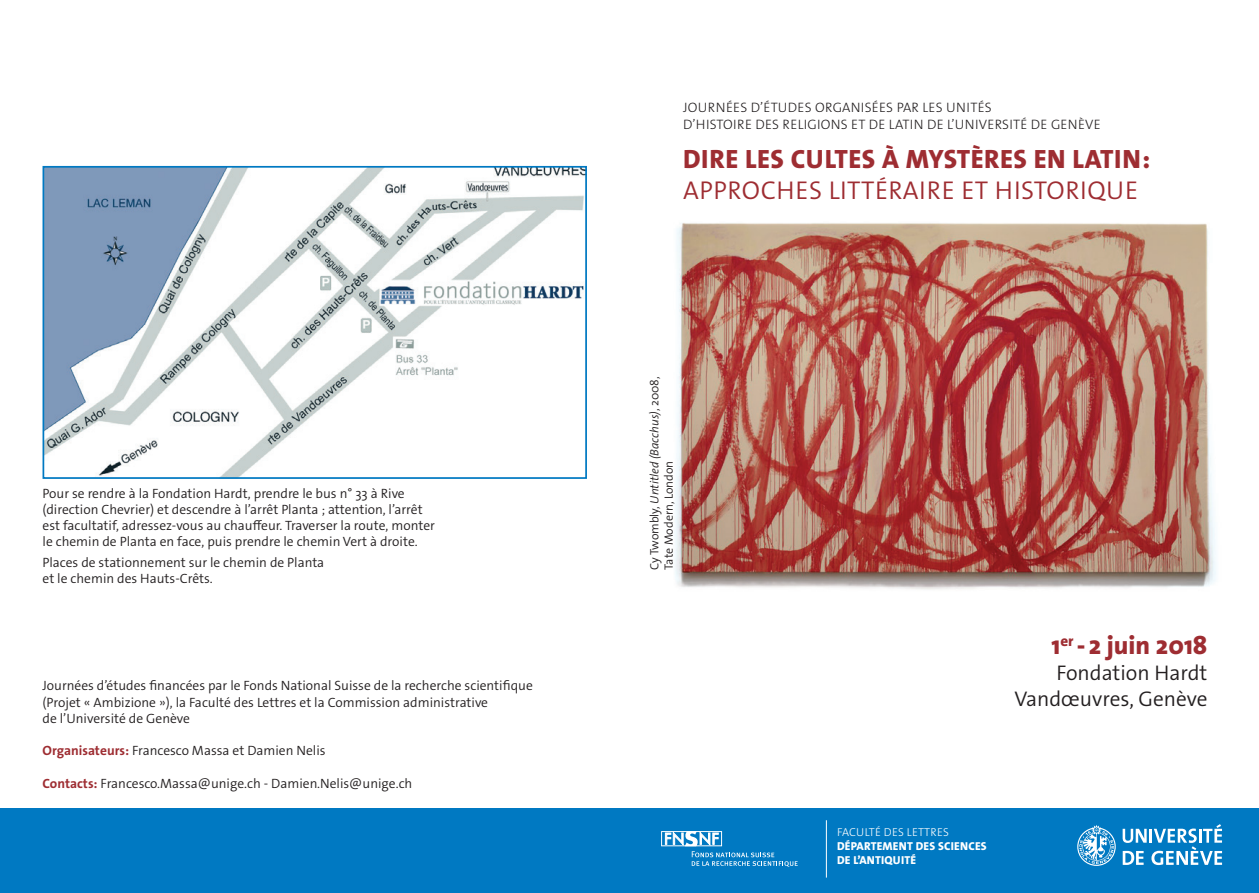
<style>
.page{position:relative;width:1259px;height:893px;background:#fff}
.page>*{position:absolute;margin:0;border:0;box-sizing:border-box;transform-origin:0 0}
.t1{font:800 26.55px "The Sans Os F";letter-spacing:.02em;color:#9e2d32}
.t2{font:300 25.8px "The Sans Os F";letter-spacing:.02em;color:#9e2d32}
.t3{font:800 25.8px "The Sans Os F";color:#9e2d32}
.t4{font:300 21.3px "The Sans Os F";color:#231f20}
.t5{font:300 13.65px/16.5px "The Sans Os F";letter-spacing:.02em;color:#231f20}
.t6{font:300 13.5px/16.2px "The Sans Os F";color:#231f20}
.t7{font:300 12px/14.4px "The Sans Os F";color:#231f20}
.t8{font:800 11.55px/13.8px "The Sans Os F";letter-spacing:.02em;color:#fff}
.t9{font:300 11.55px "The Sans Os F";letter-spacing:.02em;color:#fff}
.s1{font-weight:700;color:#9e2d32}
.s2{font-style:italic}
</style>
<div class="page">
<img style="left:629px;top:223px;width:630px;height:586px">
<img style="left:46px;top:169px;width:538px;height:307px">
<div style="left:43px;top:166px;width:544px;height:313px;border:2px solid #0079c2"></div>
<div style="left:0;top:809px;width:1259px;height:84px;background:#0079c2"></div>
<svg style="left:1077px;top:825px;width:38px;height:41px"></svg>
<svg style="left:1122px;top:824px;width:100px;height:41px"></svg>
<svg style="left:661px;top:831px;width:136px;height:36px"></svg>
<hr style="left:826px;top:820px;width:1px;height:58px;background:#fff">
<p class="t6" style="left:43px;top:485px;width:394px">Pour se rendre à la Fondation Hardt, prendre le bus n° 33 à Rive (direction Chevrier) et descendre à l’arrêt Planta ; attention, l’arrêt est facultatif, adressez-vous au chauffeur. Traverser la route, monter le chemin de Planta en face, puis prendre le chemin Vert à droite.</p>
<p class="t6" style="left:43px;top:554px;width:283px">Places de stationnement sur le chemin de Planta et le chemin des Hauts-Crêts.</p>
<p class="t6" style="left:43px;top:678px;width:492px">Journées d’études financées par le Fonds National Suisse de la recherche scientifique (Projet « Ambizione »), la Faculté des Lettres et la Commission administrative<br>de l’Université de Genève</p>
<p class="t6" style="left:43px;top:743px;width:285px"><span class="s1">Organisateurs:</span> Francesco Massa et Damien Nelis</p>
<p class="t6" style="left:43px;top:775px;width:371px"><span class="s1">Contacts:</span> Francesco.Massa@unige.ch - Damien.Nelis@unige.ch</p>
<p class="t5" style="left:683px;top:100px;width:419px">JOURNÉES D’ÉTUDES ORGANISÉES PAR LES UNITÉS<br>D’HISTOIRE DES RELIGIONS ET DE LATIN DE L’UNIVERSITÉ DE GENÈVE</p>
<p class="t1" style="left:683px;top:142px;width:469px">DIRE LES CULTES À MYSTÈRES EN LATIN:</p>
<p class="t2" style="left:683px;top:174px;width:456px">APPROCHES LITTÉRAIRE ET HISTORIQUE</p>
<p class="t7" style="left:647px;top:570px;width:195px;rotate:-90deg">Cy Twombly, <span class="s2">Untitled (Bacchus)</span>, 2008,<br>Tate Modern, London</p>
<p class="t3" style="left:1051px;top:629px;width:157px">1<sup>er</sup> - 2 juin 2018</p>
<p class="t4" style="left:1056px;top:659px;width:152px">Fondation Hardt</p>
<p class="t4" style="left:1014px;top:685px;width:194px">Vandœuvres, Genève</p>
<p class="t9" style="left:837px;top:825px;width:113px">FACULTÉ DES LETTRES</p>
<p class="t8" style="left:837px;top:839px;width:151px">DÉPARTEMENT DES SCIENCES<br>DE L’ANTIQUITÉ</p>
</div>
